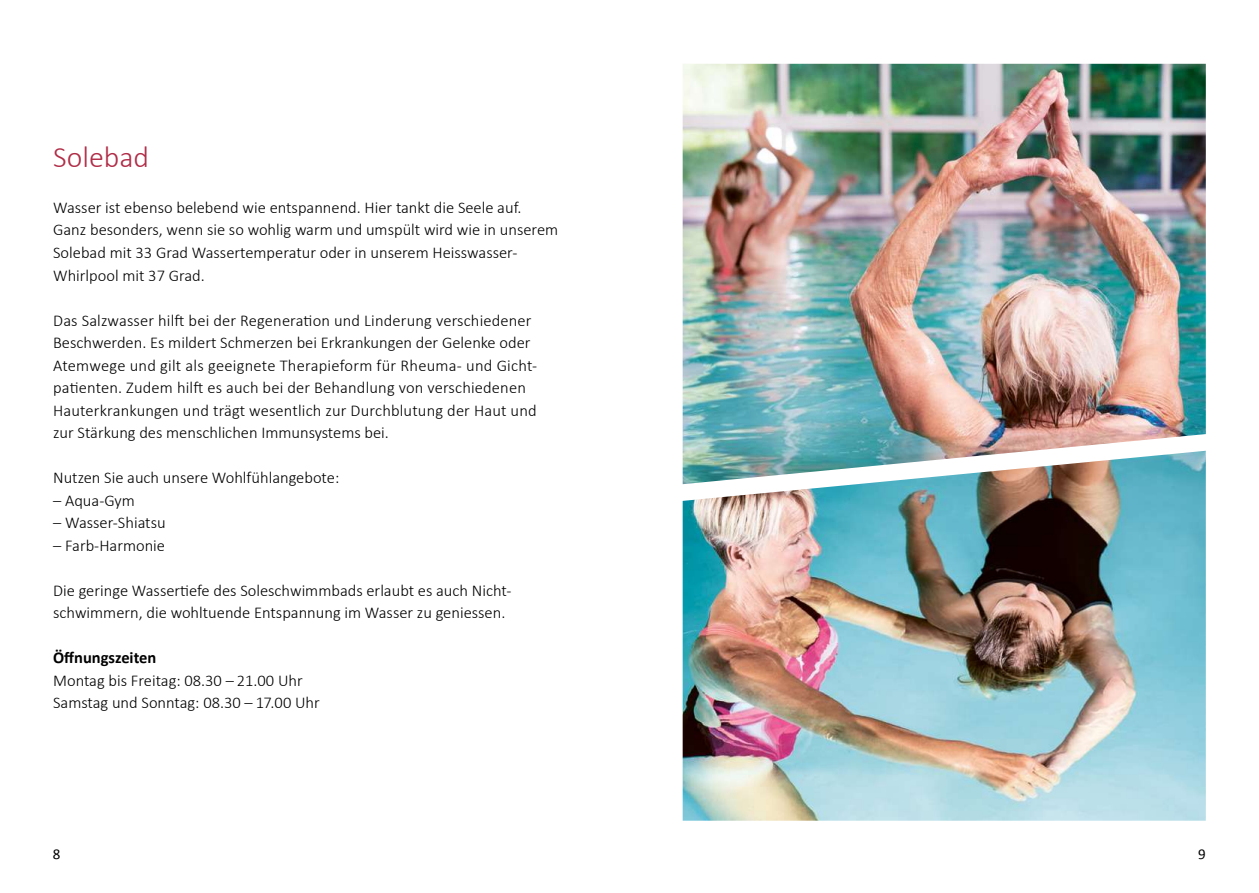
<style>
.page{position:relative;width:1259px;height:893px;background:#fff}
.page>*{position:absolute;margin:0;border:0;box-sizing:border-box;transform-origin:0 0}
.t1{font:300 30px "Calibri";color:#b02c47}
.t2{font:300 16.5px/22.5px "Calibri";color:#000}
.t3{font:700 16.5px "Calibri";color:#000}
.t4{font:15px "Calibri";color:#000}
</style>
<div class="page">
<img style="left:682px;top:64px;width:523px;height:387px">
<img style="left:682px;top:451px;width:523px;height:370px">
<h1 class="t1" style="left:53px;top:139px;width:97px">Solebad</h1>
<p class="t2" style="left:53px;top:196px;width:506px">Wasser ist ebenso belebend wie entspannend. Hier tankt die Seele auf.<br>Ganz besonders, wenn sie so wohlig warm und umspült wird wie in unserem Solebad mit 33 Grad Wassertemperatur oder in unserem Heisswasser-Whirlpool mit 37 Grad.</p>
<p class="t2" style="left:53px;top:309px;width:485px">Das Salzwasser hilft bei der Regeneration und Linderung verschiedener Beschwerden. Es mildert Schmerzen bei Erkrankungen der Gelenke oder Atemwege und gilt als geeignete Therapieform für Rheuma- und Gicht&shy;patienten. Zudem hilft es auch bei der Behandlung von verschiedenen Hauterkrankungen und trägt wesentlich zur Durchblutung der Haut und zur Stärkung des menschlichen Immunsystems bei.</p>
<p class="t2" style="left:53px;top:466px;width:288px">Nutzen Sie auch unsere Wohlfühlangebote:</p>
<p class="t2" style="left:53px;top:489px;width:83px">– Aqua-Gym</p>
<p class="t2" style="left:53px;top:511px;width:114px">– Wasser-Shiatsu</p>
<p class="t2" style="left:53px;top:534px;width:113px">– Farb-Harmonie</p>
<p class="t2" style="left:53px;top:579px;width:460px">Die geringe Wassertiefe des Soleschwimmbads erlaubt es auch Nicht&shy;schwimmern, die wohltuende Entspannung im Wasser zu geniessen.</p>
<p class="t3" style="left:53px;top:647px;width:105px">Öffnungszeiten</p>
<p class="t2" style="left:53px;top:669px;width:268px">Montag bis Freitag: 08.30 – 21.00 Uhr<br>Samstag und Sonntag: 08.30 – 17.00 Uhr</p>
<p class="t4" style="left:53px;top:845px;width:9px">8</p>
<p class="t4" style="left:1198px;top:845px;width:9px">9</p>
</div>
